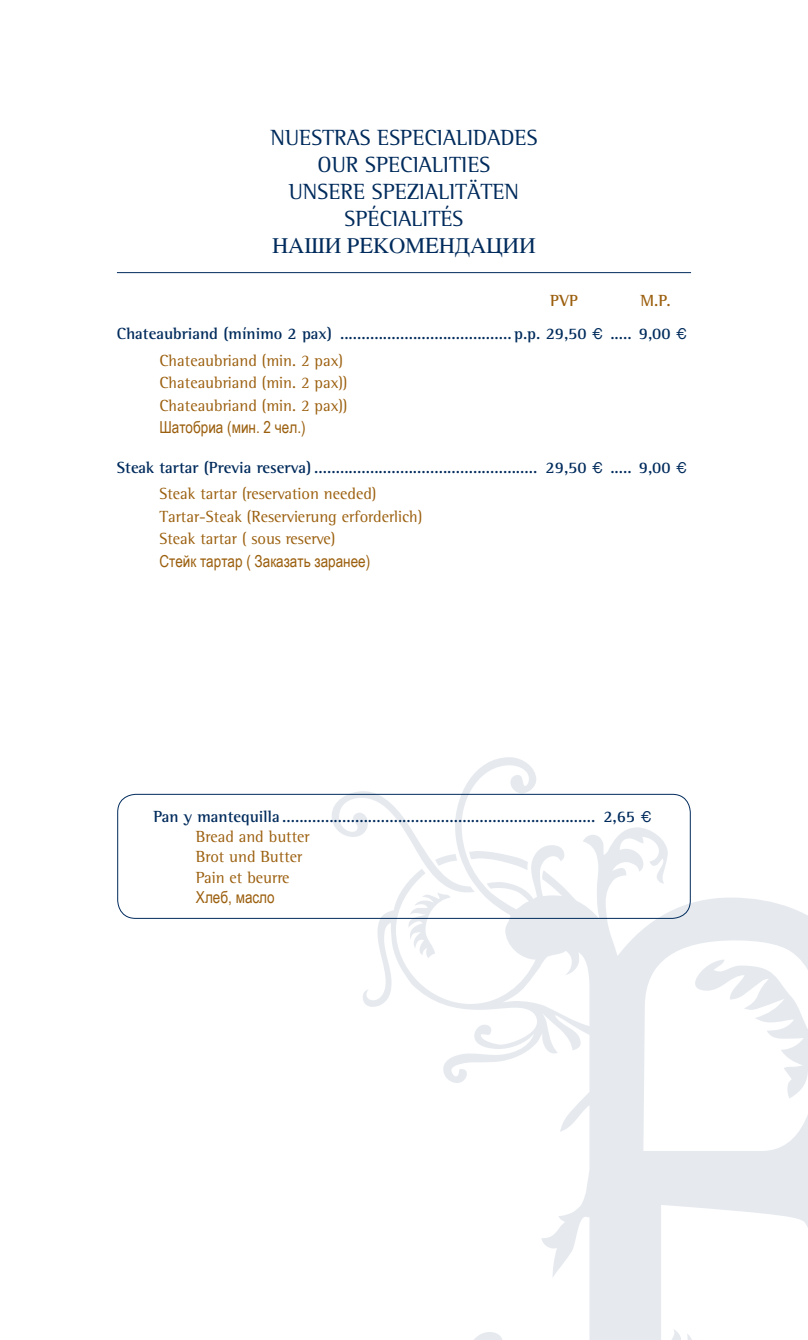
<style>
.page{position:relative;width:808px;height:1340px;background:#fff}
.page>*{position:absolute;margin:0;border:0;box-sizing:border-box;transform-origin:0 0}
.t1{font:22.5px/27px "Rotis Semi Serif";color:#002b5c;text-align:center}
.t2{font:22.5px "Times";letter-spacing:-.005em;color:#002b5c}
.t3{font:700 16.5px/20.2px "Rotis Semi Serif";color:#002b5c}
.t4{font:16.5px/22.5px "Rotis Semi Serif";color:#9b5f0e}
.t5{font:16.5px "Arial Narrow";color:#9b5f0e}
.t6{font:700 16.5px "Rotis Semi Serif";color:#9b5f0e}
.s1{font-family:"Helvetica";font-weight:400;font-size:15px}
.s2{font-weight:400;color:#9b5f0e}
</style>
<div class="page">
<svg style="left:332px;top:757px;width:476px;height:582px"></svg>
<hr style="left:117px;top:272px;width:574px;height:1px;background:#002b5c">
<div style="left:117px;top:794px;width:573px;height:124px;border:1px solid #002b5c;border-radius:18px"></div>
<h1 class="t1" style="left:270px;top:123px;width:269px">NUESTRAS ESPECIALIDADES<br>OUR SPECIALITIES<br>UNSERE SPEZIALITÄTEN<br>SPÉCIALITÉS</h1>
<h1 class="t2" style="left:272px;top:224px;width:265px">НАШИ РЕКОМЕНДАЦИИ</h1>
<p class="t6" style="left:550px;top:290px;width:29px">PVP</p>
<p class="t6" style="left:640px;top:290px;width:32px">M.P.</p>
<p class="t3" style="left:159px;top:320px;width:529px;line-height:26.7px;text-indent:-43px">Chateaubriand (mínimo 2 pax) ........................................ p.p. 29,50 <span class="s1">€</span> ..... 9,00 <span class="s1">€<br></span><span class="s2">Chateaubriand (min. 2 pax)</span></p>
<p class="t4" style="left:159px;top:371px;width:190px">Chateaubriand (min. 2 pax))<br>Chateaubriand (min. 2 pax))</p>
<p class="t5" style="left:159px;top:415px;width:148px">Шатобриа (мин. 2 чел.)</p>
<p class="t3" style="left:159px;top:453px;width:529px;line-height:26.7px;text-indent:-43px">Steak tartar (Previa reserva) .................................................... 29,50 <span class="s1">€</span> ..... 9,00 <span class="s1">€<br></span><span class="s2">Steak tartar (reservation needed)</span></p>
<p class="t4" style="left:159px;top:505px;width:264px">Tartar-Steak (Reservierung erforderlich)<br>Steak tartar ( sous reserve)</p>
<p class="t5" style="left:159px;top:548px;width:212px">Стейк тартар ( Заказать заранее)</p>
<p class="t3" style="left:196px;top:806px;width:457px;text-indent:-43px">Pan y mantequilla ......................................................................... 2,65 <span class="s1">€ </span><span class="s2">Bread and butter<br>Brot und Butter<br>Pain et beurre</span></p>
<p class="t5" style="left:196px;top:884px;width:80px">Хлеб, масло</p>
</div>
